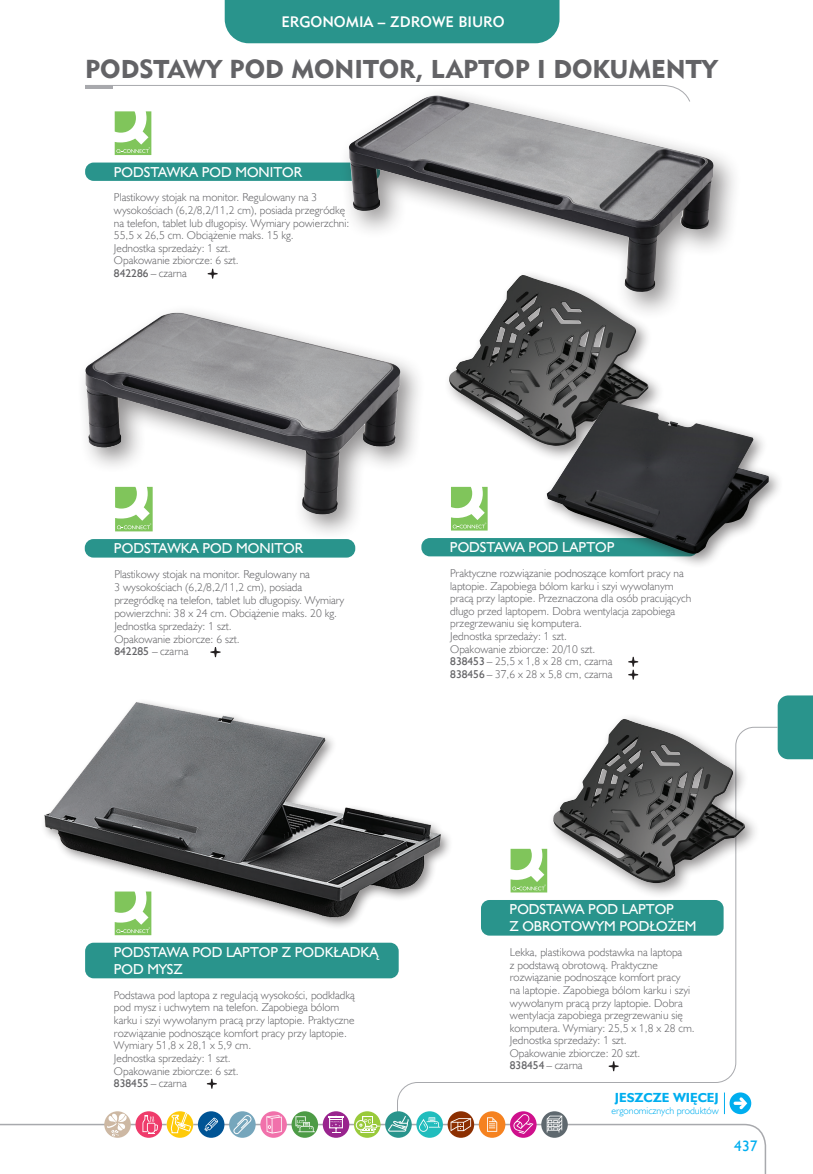
<style>
.page{position:relative;width:813px;height:1174px;background:#fff}
.page>*{position:absolute;margin:0;border:0;box-sizing:border-box;transform-origin:0 0}
.Rozdziały_nie_do_spisu{font:25.65px "Geometric 415 Blk EU";color:#636366}
.t1{font:15.3px "Humanst 521 EU";color:#00aeef}
.t2{font:15.15px "Geometric 415 Md EU";color:#fff}
.Nazwa_modułu_A{font:14.4px/17.2px "Humanst 521 EU";color:#fff}
.t3{font:700 13.2px "Humanst 521 EU";color:#00aeef}
.opis_produktów{font:11.4px/12.6px "Humanst 521 Lt EU";color:#636366}
.t4{font:9.9px "Humanst 521 Lt EU";color:#00aeef}
.s1{font-family:"Humanst 521 EU"}
</style>
<div class="page">
<div style="left:224px;top:0;width:335px;height:43px;background:#29948c"></div>
<svg style="left:85px;top:85px;width:253px;height:1px"></svg>
<hr style="left:85px;top:86px;width:28px;height:3px;background:#a8a9ad">
<svg style="left:0;top:1123px;width:766px;height:51px"></svg>
<div style="left:777px;top:695px;width:35px;height:64px;background:#29948c"></div>
<svg style="left:396px;top:726px;width:382px;height:404px"></svg>
<div style="left:416px;top:1111px;width:26px;height:26px;background:#21bdbd;border-radius:50%"></div>
<svg style="left:419px;top:1117px;width:21px;height:14px"></svg>
<div style="left:510px;top:1111px;width:26px;height:26px;background:#cf108c;border-radius:50%"></div>
<svg style="left:513px;top:1114px;width:20px;height:20px"></svg>
<div style="left:478px;top:1111px;width:27px;height:26px;background:#f58220;border-radius:50%"></div>
<svg style="left:487px;top:1117px;width:10px;height:14px"></svg>
<svg style="left:447px;top:1111px;width:27px;height:26px"></svg>
<svg style="left:450px;top:1118px;width:21px;height:13px"></svg>
<div style="left:354px;top:1111px;width:26px;height:26px;background:#99ca3b;border-radius:50%"></div>
<div style="left:355px;top:1120px;width:11px;height:10px;border:1px solid #fff;border-radius:50%"></div>
<svg style="left:359px;top:1115px;width:21px;height:18px"></svg>
<div style="left:322px;top:1111px;width:27px;height:26px;background:#99248e;border-radius:50%"></div>
<svg style="left:328px;top:1115px;width:15px;height:18px"></svg>
<svg style="left:291px;top:1111px;width:27px;height:26px"></svg>
<svg style="left:295px;top:1116px;width:20px;height:16px"></svg>
<svg style="left:260px;top:1111px;width:27px;height:26px"></svg>
<svg style="left:266px;top:1115px;width:15px;height:18px"></svg>
<div style="left:229px;top:1111px;width:26px;height:26px;background:#76a6bc;border-radius:50%"></div>
<svg style="left:233px;top:1114px;width:19px;height:20px"></svg>
<div style="left:198px;top:1111px;width:26px;height:26px;background:#005495;border-radius:50%"></div>
<svg style="left:204px;top:1117px;width:14px;height:14px"></svg>
<svg style="left:385px;top:1111px;width:26px;height:26px"></svg>
<svg style="left:388px;top:1115px;width:20px;height:16px"></svg>
<div style="left:541px;top:1111px;width:26px;height:26px;background:#5f696f;border-radius:50%"></div>
<svg style="left:546px;top:1115px;width:16px;height:17px"></svg>
<svg style="left:167px;top:1111px;width:28px;height:33px"></svg>
<div style="left:135px;top:1111px;width:27px;height:26px;background:#ef3b6b;border-radius:50%"></div>
<svg style="left:142px;top:1115px;width:16px;height:18px"></svg>
<svg style="left:104px;top:1111px;width:27px;height:26px"></svg>
<svg style="left:107px;top:1113px;width:19px;height:23px"></svg>
<img style="left:449px;top:321px;width:199px;height:125px">
<div style="left:421px;top:538px;width:276px;height:18px;background:#29948c;border-radius:9px"></div>
<svg style="left:628px;top:657px;width:10px;height:22px"></svg>
<svg style="left:451px;top:487px;width:36px;height:43px"></svg>
<div style="left:541px;top:395px;width:243px;height:174px;background:#231f20;opacity:.5"></div>
<img style="left:546px;top:401px;width:222px;height:153px">
<div style="left:547px;top:713px;width:213px;height:186px;background:#231f20;opacity:.5"></div>
<img style="left:553px;top:719px;width:191px;height:164px">
<div style="left:480px;top:900px;width:243px;height:35px;background:#29948c;border-radius:9px"></div>
<svg style="left:608px;top:1061px;width:10px;height:10px"></svg>
<svg style="left:510px;top:848px;width:37px;height:44px"></svg>
<div style="left:85px;top:942px;width:313px;height:36px;background:#29948c;border-radius:9px"></div>
<svg style="left:207px;top:1078px;width:10px;height:10px"></svg>
<img style="left:44px;top:702px;width:418px;height:234px">
<div style="left:85px;top:539px;width:270px;height:18px;background:#29948c;border-radius:9px"></div>
<svg style="left:210px;top:647px;width:10px;height:10px"></svg>
<div style="left:76px;top:303px;width:350px;height:238px;background:#231f20;opacity:.5"></div>
<img style="left:76px;top:303px;width:350px;height:228px">
<div style="left:85px;top:162px;width:295px;height:19px;background:#29948c;border-radius:9px"></div>
<svg style="left:207px;top:269px;width:10px;height:10px"></svg>
<svg style="left:115px;top:111px;width:36px;height:44px"></svg>
<div style="left:338px;top:85px;width:403px;height:236px;background:#231f20;opacity:.5"></div>
<img style="left:348px;top:95px;width:365px;height:199px">
<h3 class="t2" style="left:281px;top:12px;width:224px">ERGONOMIA – ZDROWE BIURO</h3>
<p class="Rozdziały_nie_do_spisu" style="left:85px;top:53px;width:633px">PODSTAWY POD MONITOR, LAPTOP I DOKUMENTY</p>
<p class="Nazwa_modułu_A" style="left:114px;top:163px;width:190px">PODSTAWKA POD MONITOR</p>
<p class="opis_produktów" style="left:114px;top:191px;width:237px">Plastikowy stojak na monitor. Regulowany na 3 wysokościach (6,2/8,2/11,2 cm), posiada przegródkę na telefon, tablet lub długopisy. Wymiary powierzchni:<br>55,5 x 26,5 cm. Obciążenie maks. 15 kg.</p>
<p class="opis_produktów" style="left:114px;top:241px;width:118px">Jednostka sprzedaży: 1 szt.</p>
<p class="opis_produktów" style="left:114px;top:254px;width:126px">Opakowanie zbiorcze: 6 szt.</p>
<p class="opis_produktów" style="left:114px;top:266px;width:74px"><span class="s1">842286</span> – czarna</p>
<p class="Nazwa_modułu_A" style="left:114px;top:539px;width:190px">PODSTAWKA POD MONITOR</p>
<p class="opis_produktów" style="left:114px;top:568px;width:231px">Plastikowy stojak na monitor. Regulowany na<br>3 wysokościach (6,2/8,2/11,2 cm), posiada przegródkę na telefon, tablet lub długopisy. Wymiary powierzchni: 38 x 24 cm. Obciążenie maks. 20 kg.</p>
<p class="opis_produktów" style="left:114px;top:619px;width:119px">Jednostka sprzedaży: 1 szt.</p>
<p class="opis_produktów" style="left:114px;top:632px;width:127px">Opakowanie zbiorcze: 6 szt.</p>
<p class="opis_produktów" style="left:114px;top:644px;width:76px"><span class="s1">842285</span> – czarna</p>
<p class="Nazwa_modułu_A" style="left:449px;top:538px;width:166px">PODSTAWA POD LAPTOP</p>
<p class="opis_produktów" style="left:450px;top:566px;width:242px">Praktyczne rozwiązanie podnoszące komfort pracy na laptopie. Zapobiega bólom karku i szyi wywołanym pracą przy laptopie. Przeznaczona dla osób pracujących długo przed laptopem. Dobra wentylacja zapobiega przegrzewaniu się komputera.</p>
<p class="opis_produktów" style="left:450px;top:629px;width:118px">Jednostka sprzedaży: 1 szt.</p>
<p class="opis_produktów" style="left:450px;top:642px;width:147px">Opakowanie zbiorcze: 20/10 szt.</p>
<p class="opis_produktów" style="left:450px;top:654px;width:164px"><span class="s1">838453</span> – 25,5 x 1,8 x 28 cm, czarna</p>
<p class="opis_produktów" style="left:450px;top:667px;width:164px"><span class="s1">838456</span> – 37,6 x 28 x 5,8 cm, czarna</p>
<p class="Nazwa_modułu_A" style="left:114px;top:943px;width:266px">PODSTAWA POD LAPTOP Z PODKŁADKĄ<br>POD MYSZ</p>
<p class="opis_produktów" style="left:114px;top:988px;width:242px">Podstawa pod laptopa z regulacją wysokości, podkładką pod mysz i uchwytem na telefon. Zapobiega bólom karku i szyi wywołanym pracą przy laptopie. Praktyczne rozwiązanie podnoszące komfort pracy przy laptopie.<br>Wymiary 51,8 x 28,1 x 5,9 cm.</p>
<p class="opis_produktów" style="left:114px;top:1051px;width:118px">Jednostka sprzedaży: 1 szt.</p>
<p class="opis_produktów" style="left:114px;top:1064px;width:126px">Opakowanie zbiorcze: 6 szt.</p>
<p class="opis_produktów" style="left:114px;top:1076px;width:74px"><span class="s1">838455</span> – czarna</p>
<p class="Nazwa_modułu_A" style="left:509px;top:900px;width:188px">PODSTAWA POD LAPTOP<br>Z OBROTOWYM PODŁOŻEM</p>
<p class="opis_produktów" style="left:509px;top:945px;width:186px">Lekka, plastikowa podstawka na laptopa<br>z podstawą obrotową. Praktyczne rozwiązanie podnoszące komfort pracy<br>na laptopie. Zapobiega bólom karku i szyi wywołanym pracą przy laptopie. Dobra wentylacja zapobiega przegrzewaniu się komputera. Wymiary: 25,5 x 1,8 x 28 cm.</p>
<p class="opis_produktów" style="left:509px;top:1034px;width:118px">Jednostka sprzedaży: 1 szt.</p>
<p class="opis_produktów" style="left:509px;top:1046px;width:132px">Opakowanie zbiorcze: 20 szt.</p>
<p class="opis_produktów" style="left:509px;top:1058px;width:74px"><span class="s1">838454</span> – czarna</p>
<p class="t3" style="left:614px;top:1089px;width:105px">JESZCZE WIĘCEJ</p>
<p class="t4" style="left:611px;top:1104px;width:109px">ergonomicznych produktów</p>
<h2 class="t1" style="left:734px;top:1136px;width:25px">437</h2>
</div>
